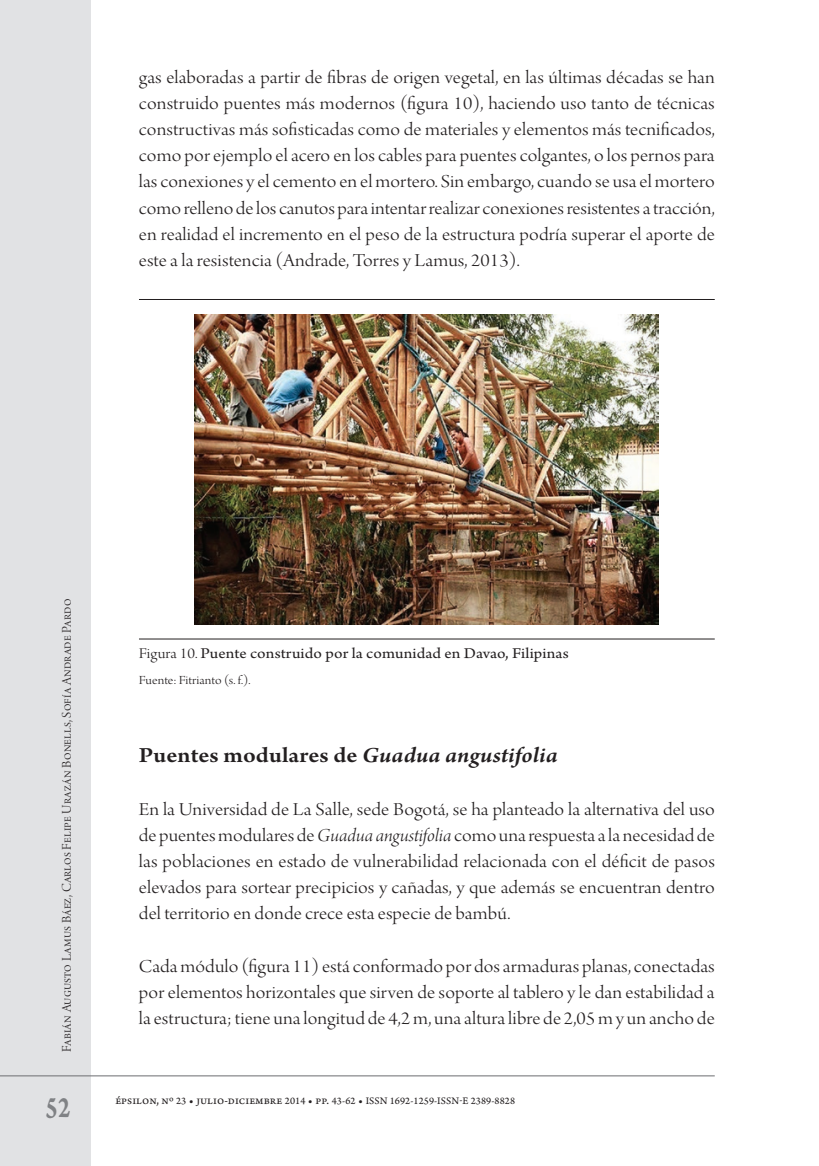
<style>
.page{position:relative;width:819px;height:1166px;background:#fff}
.page>*{position:absolute;margin:0;border:0;box-sizing:border-box;transform-origin:0 0}
.t1{font:31.5px "Arno Pro Smbd Caption";color:#808285;scale:.75 1}
.t2{font:600 22.75px "Arno Pro";letter-spacing:.005em;color:#231f20;scale:1.1 1}
.t3{font:19.25px/26.1px "Arno Pro Light Display";letter-spacing:.005em;color:#231f20;text-align:justify;scale:1.1 1}
.t4{font:15.75px "Arno Pro";letter-spacing:.005em;color:#231f20;scale:1.1 1}
.t5{font:14px "Arno Pro Light Display";letter-spacing:.015em;color:#231f20}
.t6{font:13.12px "Arno Pro Light Display";color:#231f20;scale:1.1 1}
.t7{font:10.5px "Arno Pro Sm Text";letter-spacing:.01em;color:#231f20}
.s1{font-family:"Arno Pro Light Display"}
.s2{font-style:italic}
.s3{font-family:"Arno Pro Light Italic Display"}
.s4{font-size:12.25px}
</style>
<div class="page">
<div style="left:0;top:0;width:91px;height:1166px;background:#e1e2e4"></div>
<hr style="left:0;top:1075px;width:714px;height:1px;background:#6c6d70">
<hr style="left:139px;top:299px;width:575px;height:1px;background:#231f20">
<hr style="left:139px;top:638px;width:575px;height:1px;background:#231f20">
<img style="left:195px;top:314px;width:463px;height:310px">
<p class="t3" style="left:139px;top:65px;width:525px">gas elaboradas a partir de fibras de origen vegetal, en las últimas décadas se han construido puentes más modernos (figura 10), haciendo uso tanto de técnicas constructivas más sofisticadas como de materiales y elementos más tecnificados, como por ejemplo el acero en los cables para puentes colgantes, o los pernos para las conexiones y el cemento en el mortero. Sin embargo, cuando se usa el mortero como relleno de los canutos para intentar realizar conexiones resistentes a tracción, en realidad el incremento en el peso de la estructura podría superar el aporte de este a la resistencia (Andrade, Torres y Lamus, 2013).</p>
<p class="t5" style="left:59px;top:1052px;width:454px;rotate:-90deg">Fabián Augusto Lamus Báez, Carlos Felipe Urazán Bonells, Sofía Andrade Pardo</p>
<h1 class="t1" style="left:46px;top:1088px;width:34px">52</h1>
<p class="t4" style="left:139px;top:644px;width:392px"><span class="s1">Figura 10.</span> Puente construido por la comunidad en Davao, Filipinas</p>
<p class="t6" style="left:139px;top:673px;width:103px">Fuente: Fitrianto (s. f.).</p>
<p class="t2" style="left:139px;top:742px;width:382px">Puentes modulares de <span class="s2">Guadua angustifolia</span></p>
<p class="t3" style="left:139px;top:797px;width:525px">En la Universidad de La Salle, sede Bogotá, se ha planteado la alternativa del uso de puentes modulares de <span class="s3">Guadua angustifolia</span> como una respuesta a la necesidad de las poblaciones en estado de vulnerabilidad relacionada con el déficit de pasos elevados para sortear precipicios y cañadas, y que además se encuentran dentro del territorio en donde crece esta especie de bambú.</p>
<p class="t3" style="left:139px;top:954px;width:525px">Cada módulo (figura 11) está conformado por dos armaduras planas, conectadas por elementos horizontales que sirven de soporte al tablero y le dan estabilidad a la estructura; tiene una longitud de 4,2 m, una altura libre de 2,05 m y un ancho de</p>
<p class="t7" style="left:115px;top:1094px;width:401px"><span class="s4">épsilon, nº</span> 23 <span class="s4">• julio-diciembre</span> 2014 <span class="s4">• pp.</span> 43-62 <span class="s4">•</span> ISSN 1692-1259-IssN-e 2389-8828</p>
</div>
